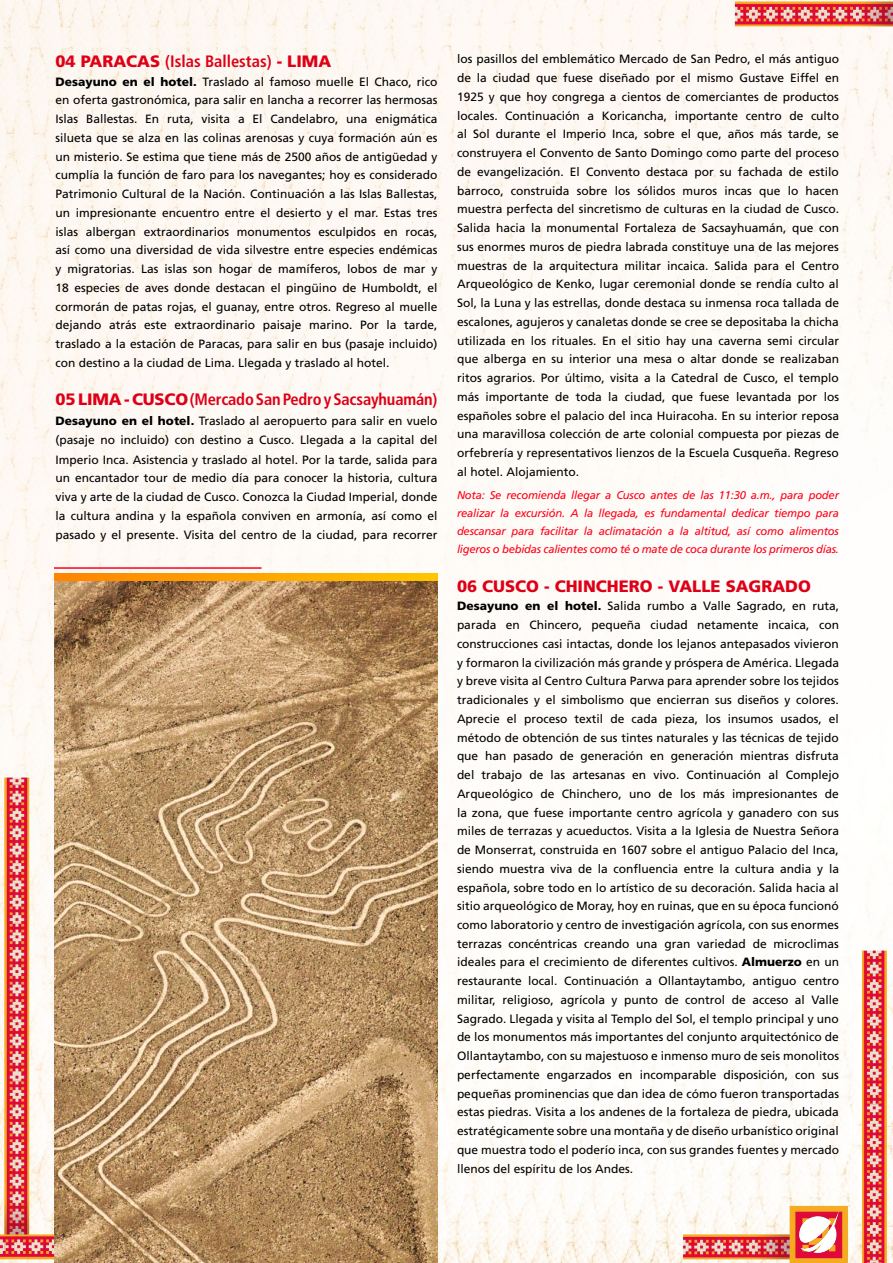
<style>
.page{position:relative;width:893px;height:1263px;background:#fff}
.page>*{position:absolute;margin:0;border:0;box-sizing:border-box;transform-origin:0 0}
.t1{font:700 condensed 16.5px "Frutiger";letter-spacing:-.01em;color:#de0016}
.t2{font:900 16.5px "Frutiger";color:#de0016}
.t3{font:12px/18.8px "Frutiger";color:#000;text-align:justify}
.t4{font:italic 11.25px/18.3px "Frutiger";letter-spacing:-.02em;color:#ff001a;text-align:justify}
.s1{font-weight:900;font-stretch:normal}
.s2{font-weight:900}
</style>
<div class="page">
<img style="left:0;top:0;width:893px;height:1263px">
<img style="left:800px;top:1210px;width:39px;height:43px">
<hr style="left:0;top:515px;width:1px;height:74px;background:#fff">
<img style="left:54px;top:580px;width:383px;height:683px">
<svg style="left:54px;top:573px;width:383px;height:7px;background:#ffa400"></svg>
<hr style="left:54px;top:567px;width:208px;height:2px;background:#ff001a">
<h1 class="t1" style="left:56px;top:51px;width:277px"><span class="s1">04 PARACAS</span> (Islas Ballestas) <span class="s1">- LIMA</span></h1>
<p class="t3" style="left:56px;top:72px;width:383px"><span class="s2">Desayuno en el hotel.</span> Traslado al famoso muelle El Chaco, rico en oferta gastronómica, para salir en lancha a recorrer las hermosas Islas Ballestas. En ruta, visita a El Candelabro, una enigmática silueta que se alza en las colinas arenosas y cuya formación aún es un misterio. Se estima que tiene más de 2500 años de antigüedad y cumplía la función de faro para los navegantes; hoy es considerado Patrimonio Cultural de la Nación. Continuación a las Islas Ballestas, un impresionante encuentro entre el desierto y el mar. Estas tres islas albergan extraordinarios monumentos esculpidos en rocas, así como una diversidad de vida silvestre entre especies endémicas y migratorias. Las islas son hogar de mamíferos, lobos de mar y 18 especies de aves donde destacan el pingüino de Humboldt, el cormorán de patas rojas, el guanay, entre otros. Regreso al muelle dejando atrás este extraordinario paisaje marino. Por la tarde, traslado a la estación de Paracas, para salir en bus (pasaje incluido) con destino a la ciudad de Lima. Llegada y traslado al hotel.</p>
<h1 class="t1" style="left:56px;top:390px;width:383px"><span class="s1">05 LIMA - CUSCO</span>(Mercado San Pedro y Sacsayhuamán)</h1>
<p class="t3" style="left:56px;top:411px;width:384px"><span class="s2">Desayuno en el hotel.</span> Traslado al aeropuerto para salir en vuelo (pasaje no incluido) con destino a Cusco. Llegada a la capital del Imperio Inca. Asistencia y traslado al hotel. Por la tarde, salida para un encantador tour de medio día para conocer la historia, cultura viva y arte de la ciudad de Cusco. Conozca la Ciudad Imperial, donde la cultura andina y la española conviven en armonía, así como el pasado y el presente. Visita del centro de la ciudad, para recorrer</p>
<p class="t3" style="left:457px;top:50px;width:384px">los pasillos del emblemático Mercado de San Pedro, el más antiguo de la ciudad que fuese diseñado por el mismo Gustave Eiffel en 1925 y que hoy congrega a cientos de comerciantes de productos locales. Continuación a Koricancha, importante centro de culto al Sol durante el Imperio Inca, sobre el que, años más tarde, se construyera el Convento de Santo Domingo como parte del proceso de evangelización. El Convento destaca por su fachada de estilo barroco, construida sobre los sólidos muros incas que lo hacen muestra perfecta del sincretismo de culturas en la ciudad de Cusco.<br>Salida hacia la monumental Fortaleza de Sacsayhuamán, que con sus enormes muros de piedra labrada constituye una de las mejores muestras de la arquitectura militar incaica. Salida para el Centro Arqueológico de Kenko, lugar ceremonial donde se rendía culto al Sol, la Luna y las estrellas, donde destaca su inmensa roca tallada de escalones, agujeros y canaletas donde se cree se depositaba la chicha utilizada en los rituales. En el sitio hay una caverna semi circular que alberga en su interior una mesa o altar donde se realizaban ritos agrarios. Por último, visita a la Catedral de Cusco, el templo más importante de toda la ciudad, que fuese levantada por los españoles sobre el palacio del inca Huiracoha. En su interior reposa una maravillosa colección de arte colonial compuesta por piezas de orfebrería y representativos lienzos de la Escuela Cusqueña. Regreso al hotel. Alojamiento.</p>
<p class="t4" style="left:457px;top:485px;width:384px">Nota: Se recomienda llegar a Cusco antes de las 11:30 a.m., para poder realizar la excursión. A la llegada, es fundamental dedicar tiempo para descansar para facilitar la aclimatación a la altitud, así como alimentos ligeros o bebidas calientes como té o mate de coca durante los primeros días.</p>
<h1 class="t2" style="left:457px;top:576px;width:355px">06 CUSCO - CHINCHERO - VALLE SAGRADO</h1>
<p class="t3" style="left:457px;top:597px;width:384px"><span class="s2">Desayuno en el hotel.</span> Salida rumbo a Valle Sagrado, en ruta, parada en Chincero, pequeña ciudad netamente incaica, con construcciones casi intactas, donde los lejanos antepasados vivieron y formaron la civilización más grande y próspera de América. Llegada y breve visita al Centro Cultura Parwa para aprender sobre los tejidos tradicionales y el simbolismo que encierran sus diseños y colores.<br>Aprecie el proceso textil de cada pieza, los insumos usados, el método de obtención de sus tintes naturales y las técnicas de tejido que han pasado de generación en generación mientras disfruta del trabajo de las artesanas en vivo. Continuación al Complejo Arqueológico de Chinchero, uno de los más impresionantes de la zona, que fuese importante centro agrícola y ganadero con sus miles de terrazas y acueductos. Visita a la Iglesia de Nuestra Señora de Monserrat, construida en 1607 sobre el antiguo Palacio del Inca, siendo muestra viva de la confluencia entre la cultura andia y la española, sobre todo en lo artístico de su decoración. Salida hacia al sitio arqueológico de Moray, hoy en ruinas, que en su época funcionó como laboratorio y centro de investigación agrícola, con sus enormes terrazas concéntricas creando una gran variedad de microclimas ideales para el crecimiento de diferentes cultivos. <span class="s2">Almuerzo</span> en un restaurante local. Continuación a Ollantaytambo, antiguo centro militar, religioso, agrícola y punto de control de acceso al Valle Sagrado. Llegada y visita al Templo del Sol, el templo principal y uno de los monumentos más importantes del conjunto arquitectónico de Ollantaytambo, con su majestuoso e inmenso muro de seis monolitos perfectamente engarzados en incomparable disposición, con sus pequeñas prominencias que dan idea de cómo fueron transportadas estas piedras. Visita a los andenes de la fortaleza de piedra, ubicada estratégicamente sobre una montaña y de diseño urbanístico original que muestra todo el poderío inca, con sus grandes fuentes y mercado llenos del espíritu de los Andes.</p>
</div>
